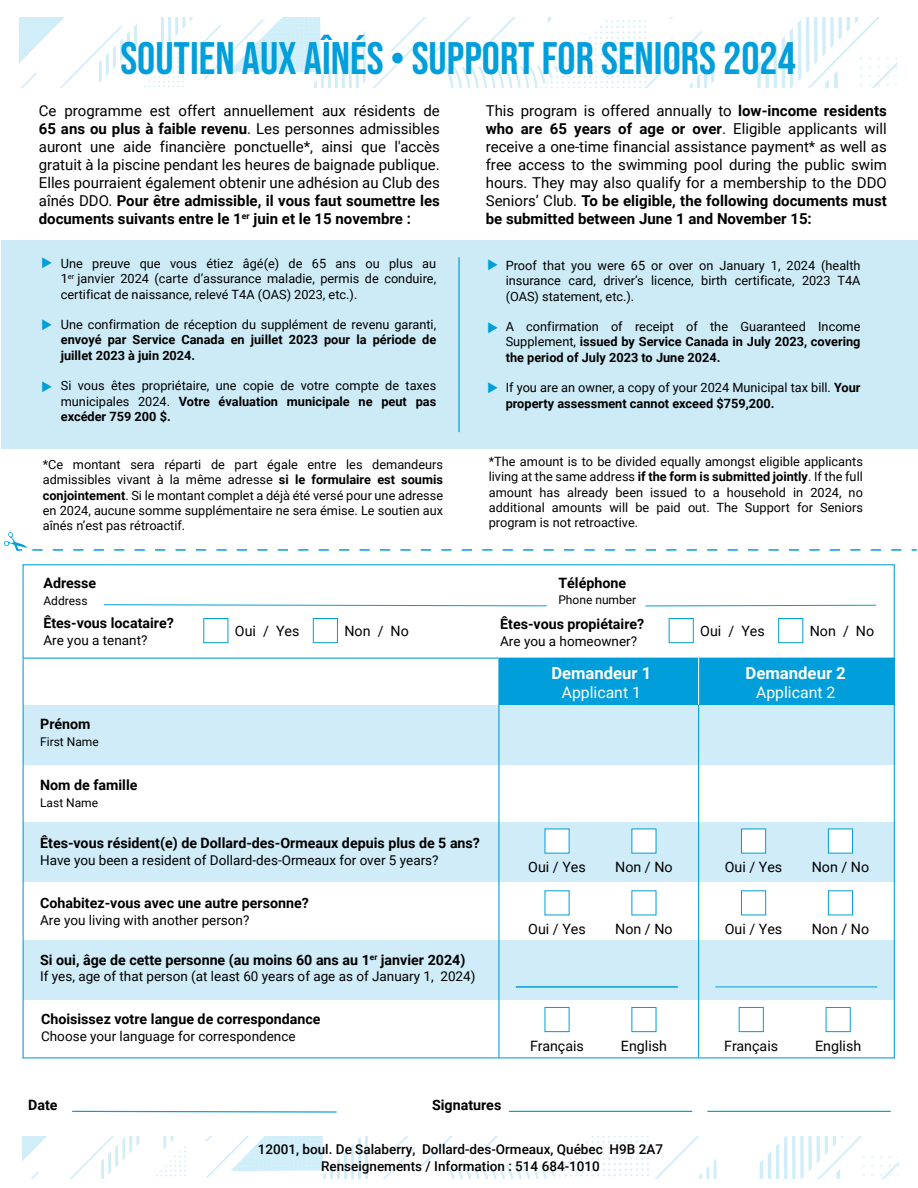
<style>
.page{position:relative;width:918px;height:1188px;background:#fff}
.page>*{position:absolute;margin:0;border:0;box-sizing:border-box;transform-origin:0 0}
.t1{font:45.3px "Bebas Neue";color:#009eda}
.t2{font:22.5px "Roboto";color:#009eda}
.t3{font:700 16.65px "Roboto";color:#fff}
.t4{font:15.9px "Roboto";color:#fff}
.t5{font:15.75px "Roboto";color:#fff}
.t6{font:15px/18px "Roboto";color:#000;text-align:justify}
.t7{font:700 14.25px "Roboto";color:#000}
.t8{font:14.25px "Roboto";color:#000}
.t9{font:13.5px "Roboto";color:#000}
.t10{font:500 13.5px/16.8px "Roboto";color:#000;text-align:center}
.t11{font:12.75px/15.3px "Roboto";color:#000;text-align:justify}
.t12{font:700 12.75px/15.3px "Roboto";color:#000}
.t13{font:12px "Roboto";color:#000}
.s1{font-weight:700}
.s2{font-weight:400}
</style>
<div class="page">
<div style="left:499px;top:658px;width:395px;height:47px;background:#009eda"></div>
<div style="left:1px;top:241px;width:916px;height:208px;background:#cdebf7"></div>
<div style="left:23px;top:940px;width:871px;height:60px;background:#cfecf8"></div>
<div style="left:23px;top:823px;width:871px;height:59px;background:#cfecf8"></div>
<div style="left:23px;top:705px;width:871px;height:60px;background:#cfecf8"></div>
<svg style="left:144px;top:18px;width:49px;height:69px"></svg>
<svg style="left:20px;top:18px;width:117px;height:70px"></svg>
<svg style="left:757px;top:18px;width:139px;height:70px"></svg>
<svg style="left:203px;top:18px;width:512px;height:70px"></svg>
<svg style="left:156px;top:1137px;width:30px;height:40px"></svg>
<svg style="left:22px;top:1137px;width:117px;height:42px"></svg>
<svg style="left:759px;top:1137px;width:140px;height:42px"></svg>
<svg style="left:205px;top:1137px;width:512px;height:42px"></svg>
<hr style="left:516px;top:987px;width:162px;height:1px;background:#009eda">
<hr style="left:715px;top:987px;width:162px;height:1px;background:#009eda">
<hr style="left:498px;top:659px;width:1px;height:399px;background:#009eda">
<hr style="left:698px;top:659px;width:1px;height:399px;background:#009eda">
<hr style="left:698px;top:658px;width:1px;height:47px;background:#fff">
<hr style="left:894px;top:659px;width:1px;height:399px;background:#009eda">
<hr style="left:23px;top:659px;width:1px;height:399px;background:#009eda">
<svg style="left:104px;top:604px;width:443px;height:3px"></svg>
<svg style="left:645px;top:605px;width:232px;height:2px"></svg>
<hr style="left:509px;top:1111px;width:183px;height:1px;background:#009eda">
<hr style="left:707px;top:1111px;width:184px;height:1px;background:#009eda">
<svg style="left:72px;top:1110px;width:265px;height:3px"></svg>
<div style="left:545px;top:829px;width:25px;height:25px;background:#fff"></div>
<div style="left:631px;top:829px;width:25px;height:25px;background:#fff"></div>
<div style="left:545px;top:1007px;width:25px;height:25px;background:#fff;border:1px solid #009eda"></div>
<div style="left:631px;top:1007px;width:25px;height:25px;background:#fff;border:1px solid #009eda"></div>
<div style="left:739px;top:1007px;width:25px;height:25px;background:#fff;border:1px solid #009eda"></div>
<div style="left:826px;top:1007px;width:25px;height:25px;background:#fff;border:1px solid #009eda"></div>
<div style="left:741px;top:829px;width:25px;height:25px;background:#fff;border:1px solid #009eda"></div>
<div style="left:828px;top:829px;width:25px;height:25px;background:#fff;border:1px solid #009eda"></div>
<div style="left:741px;top:890px;width:25px;height:25px;background:#fff;border:1px solid #009eda"></div>
<div style="left:828px;top:890px;width:25px;height:25px;background:#fff;border:1px solid #009eda"></div>
<div style="left:203px;top:618px;width:25px;height:25px;background:#fff;border:1px solid #009eda"></div>
<div style="left:313px;top:618px;width:25px;height:25px;background:#fff;border:1px solid #009eda"></div>
<div style="left:669px;top:618px;width:25px;height:25px;background:#fff;border:1px solid #009eda"></div>
<div style="left:778px;top:618px;width:25px;height:25px;background:#fff;border:1px solid #009eda"></div>
<hr style="left:458px;top:257px;width:2px;height:175px;background:#009eda">
<svg style="left:4px;top:532px;width:913px;height:19px"></svg>
<hr style="left:22px;top:1057px;width:873px;height:1px;background:#009eda">
<h1 class="t1" style="left:120px;top:33px;width:677px">SOUTIEN AUX AÎNÉS • SUPPORT FOR SENIORS 2024</h1>
<p class="t6" style="left:39px;top:101px;width:403px">Ce programme est offert annuellement aux résidents de <span class="s1">65 ans ou plus à faible revenu</span>. Les personnes admissibles auront une aide financière ponctuelle*, ainsi que l'accès gratuit à la piscine pendant les heures de baignade publique.<br>Elles pourraient également obtenir une adhésion au Club des aînés DDO. <span class="s1">Pour être admissible, il vous faut soumettre les documents suivants entre le 1</span><sup>er</sup> <span class="s1">juin et le 15 novembre :</span></p>
<p class="t6" style="left:486px;top:101px;width:403px">This program is offered annually to <span class="s1">low-income residents who are 65 years of age or over</span>. Eligible applicants will receive a one-time financial assistance payment* as well as free access to the swimming pool during the public swim hours. They may also qualify for a membership to the DDO Seniors’ Club. <span class="s1">To be eligible, the following documents must be submitted between June 1 and November 15:</span></p>
<p class="t11" style="left:61px;top:255px;width:377px">Une preuve que vous étiez âgé(e) de 65 ans ou plus au 1<sup>er</sup> janvier 2024 (carte d’assurance maladie, permis de conduire, certificat de naissance, relevé T4A (OAS) 2023, etc.).</p>
<p class="t11" style="left:61px;top:316px;width:377px">Une confirmation de réception du supplément de revenu garanti,</p>
<p class="t12" style="left:61px;top:332px;width:377px">envoyé par Service Canada en juillet 2023 pour la période de juillet 2023 à juin 2024.</p>
<p class="t11" style="left:61px;top:378px;width:377px">Si vous êtes propriétaire, une copie de votre compte de taxes municipales 2024. <span class="s1">Votre évaluation municipale ne peut pas excéder 759 200 $.</span></p>
<h2 class="t2" style="left:40px;top:246px;width:14px">‣</h2>
<h2 class="t2" style="left:486px;top:249px;width:14px">‣</h2>
<p class="t11" style="left:506px;top:257px;width:356px">Proof that you were 65 or over on January 1, 2024 (health insurance card, driver’s licence, birth certificate, 2023 T4A (OAS) statement, etc.).</p>
<p class="t12" style="left:506px;top:318px;width:356px;text-align:justify"><span class="s2">A confirmation of receipt of the Guaranteed Income Supplement,</span> issued by Service Canada in July 2023, covering the period of July 2023 to June 2024.</p>
<p class="t11" style="left:506px;top:380px;width:356px">If you are an owner, a copy of your 2024 Municipal tax bill. <span class="s1">Your property assessment cannot exceed $759,200.</span></p>
<h2 class="t2" style="left:40px;top:309px;width:14px">‣</h2>
<h2 class="t2" style="left:486px;top:311px;width:14px">‣</h2>
<h2 class="t2" style="left:40px;top:370px;width:14px">‣</h2>
<h2 class="t2" style="left:486px;top:371px;width:14px">‣</h2>
<p class="t11" style="left:43px;top:456px;width:402px">*Ce montant sera réparti de part égale entre les demandeurs admissibles vivant à la même adresse <span class="s1">si le formulaire est soumis conjointement</span>. Si le montant complet a déjà été versé pour une adresse en 2024, aucune somme supplémentaire ne sera émise. Le soutien aux aînés n’est pas rétroactif.</p>
<p class="t11" style="left:489px;top:453px;width:376px">*The amount is to be divided equally amongst eligible applicants living at the same address <span class="s1">if the form is submitted jointly</span>. If the full amount has already been issued to a household in 2024, no additional amounts will be paid out. The Support for Seniors program is not retroactive.</p>
<p class="t7" style="left:43px;top:573px;width:54px">Adresse</p>
<p class="t13" style="left:43px;top:592px;width:46px">Address</p>
<p class="t7" style="left:43px;top:613px;width:132px">Êtes-vous locataire?</p>
<p class="t9" style="left:43px;top:631px;width:106px">Are you a tenant?</p>
<p class="t7" style="left:40px;top:714px;width:52px">Prénom</p>
<p class="t13" style="left:40px;top:733px;width:60px">First Name</p>
<p class="t7" style="left:40px;top:775px;width:99px">Nom de famille</p>
<p class="t13" style="left:40px;top:794px;width:60px">Last Name</p>
<p class="t7" style="left:558px;top:572px;width:69px">Téléphone</p>
<p class="t13" style="left:558px;top:592px;width:79px">Phone number</p>
<p class="t7" style="left:500px;top:614px;width:146px">Êtes-vous propiétaire?</p>
<p class="t9" style="left:500px;top:632px;width:138px">Are you a homeowner?</p>
<p class="t8" style="left:235px;top:621px;width:66px">Oui / Yes</p>
<p class="t8" style="left:344px;top:621px;width:66px">Non / No</p>
<p class="t8" style="left:700px;top:621px;width:66px">Oui / Yes</p>
<p class="t8" style="left:810px;top:621px;width:66px">Non / No</p>
<h3 class="t3" style="left:551px;top:661px;width:102px">Demandeur 1</h3>
<p class="t5" style="left:562px;top:682px;width:81px">Applicant 1</p>
<h3 class="t3" style="left:746px;top:661px;width:102px">Demandeur 2</h3>
<p class="t4" style="left:756px;top:682px;width:81px">Applicant 2</p>
<p class="t7" style="left:40px;top:833px;width:441px">Êtes-vous résident(e) de Dollard-des-Ormeaux depuis plus de 5 ans?</p>
<p class="t9" style="left:40px;top:851px;width:400px">Have you been a resident of Dollard-des-Ormeaux for over 5 years?</p>
<p class="t7" style="left:40px;top:893px;width:270px">Cohabitez-vous avec une autre personne?</p>
<p class="t9" style="left:40px;top:910px;width:211px">Are you living with another person?</p>
<p class="t7" style="left:40px;top:950px;width:427px">Si oui, âge de cette personne (au moins 60 ans au 1<sup>er</sup> janvier 2024)</p>
<p class="t9" style="left:40px;top:967px;width:437px">If yes, age of that person (at least 60 years of age as of January 1, 2024)</p>
<p class="t7" style="left:41px;top:1009px;width:281px">Choisissez votre langue de correspondance</p>
<p class="t9" style="left:41px;top:1027px;width:256px">Choose your language for correspondence</p>
<p class="t7" style="left:28px;top:1095px;width:31px">Date</p>
<p class="t7" style="left:432px;top:1095px;width:71px">Signatures</p>
<p class="t8" style="left:528px;top:857px;width:59px">Oui / Yes</p>
<p class="t8" style="left:615px;top:857px;width:59px">Non / No</p>
<p class="t8" style="left:725px;top:857px;width:59px">Oui / Yes</p>
<p class="t8" style="left:812px;top:857px;width:59px">Non / No</p>
<p class="t8" style="left:528px;top:919px;width:59px">Oui / Yes</p>
<p class="t8" style="left:615px;top:919px;width:59px">Non / No</p>
<p class="t8" style="left:725px;top:919px;width:59px">Oui / Yes</p>
<p class="t8" style="left:812px;top:919px;width:59px">Non / No</p>
<p class="t8" style="left:530px;top:1036px;width:55px">Français</p>
<p class="t8" style="left:621px;top:1036px;width:48px">English</p>
<p class="t8" style="left:724px;top:1036px;width:55px">Français</p>
<p class="t8" style="left:815px;top:1036px;width:48px">English</p>
<p class="t10" style="left:258px;top:1140px;width:407px">12001, boul. De Salaberry, Dollard-des-Ormeaux, Québec H9B 2A7<br>Renseignements / Information : 514 684-1010</p>
</div>
